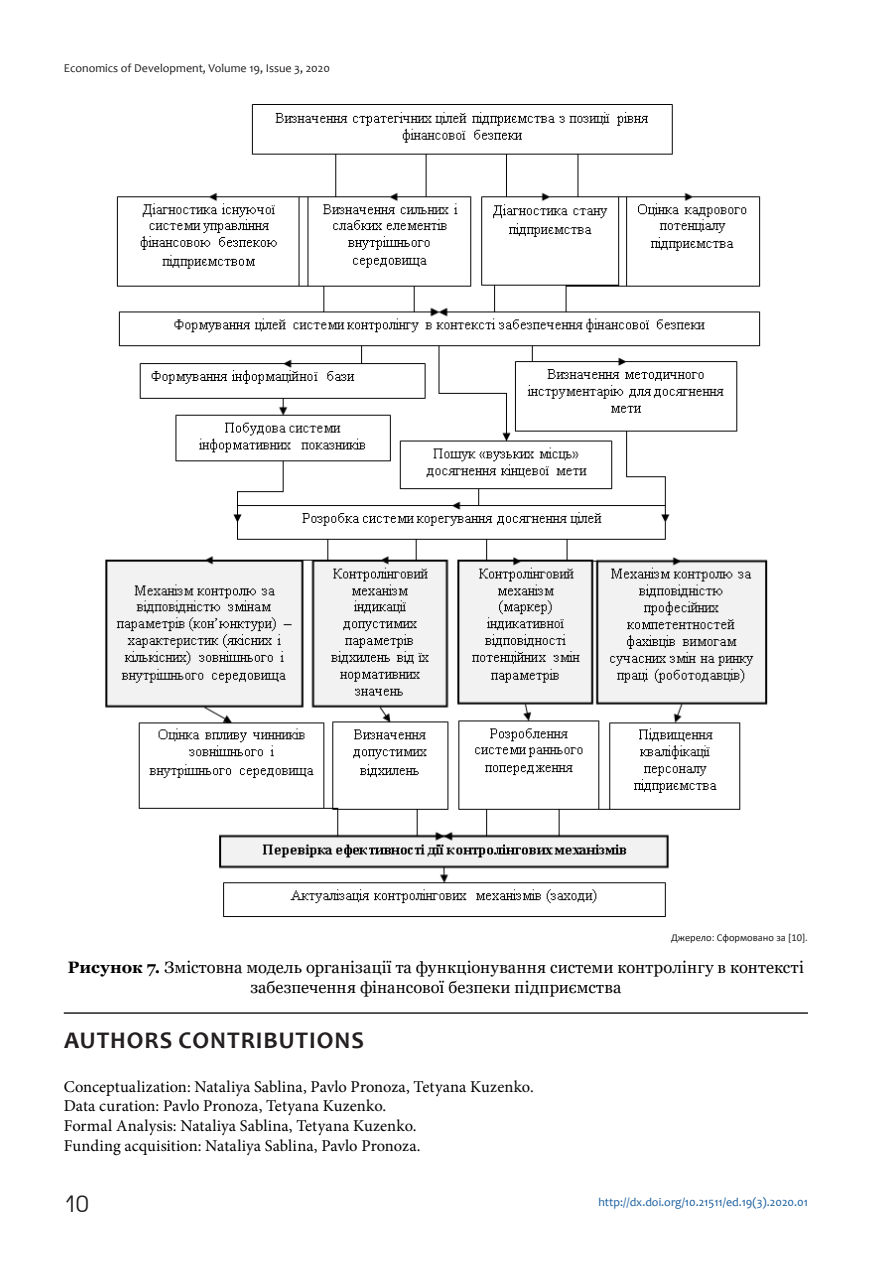
<style>
.page{position:relative;width:893px;height:1263px;background:#fff}
.page>*{position:absolute;margin:0;border:0;box-sizing:border-box;transform-origin:0 0}
.t1{font:700 24px "Candara";letter-spacing:.04em;color:#231f20}
.t2{font:22.5px "Avant Garde Gothic C";color:#231f20}
.t3{font:16.5px/19.8px "Minion Pro";color:#000}
.t4{font:16.5px/19.8px "Georgia";letter-spacing:.01em;color:#000;text-align:center}
.t5{font:12px "Candara";color:#231f20}
.t6{font:12px "Candara";color:#175d9e}
.t7{font:10.5px "Calibri";color:#231f20}
.s1{font-weight:700}
</style>
<div class="page">
<hr style="left:64px;top:1012px;width:744px;height:2px;background:#231f20">
<img style="left:105px;top:104px;width:663px;height:813px">
<p class="t5" style="left:64px;top:64px;width:268px">Economics of Development, Volume 19, Issue 3, 2020</p>
<p class="t7" style="left:671px;top:930px;width:138px">Джерело: Сформовано за [10].</p>
<p class="t4" style="left:68px;top:957px;width:737px"><span class="s1">Рисунок 7.</span> Змістовна модель організації та функціонування системи контролінгу в контексті забезпечення фінансової безпеки підприємства</p>
<h1 class="t1" style="left:64px;top:1031px;width:301px">AUTHORS CONTRIBUTIONS</h1>
<p class="t3" style="left:64px;top:1078px;width:471px">Conceptualization: Nataliya Sablina, Pavlo Pronoza, Tetyana Kuzenko.<br>Data curation: Pavlo Pronoza, Tetyana Kuzenko.<br>Formal Analysis: Nataliya Sablina, Tetyana Kuzenko.<br>Funding acquisition: Nataliya Sablina, Pavlo Pronoza.</p>
<h2 class="t2" style="left:64px;top:1191px;width:26px">10</h2>
<p class="t6" style="left:598px;top:1197px;width:211px">http://dx.doi.org/10.21511/ed.19(3).2020.01</p>
</div>
